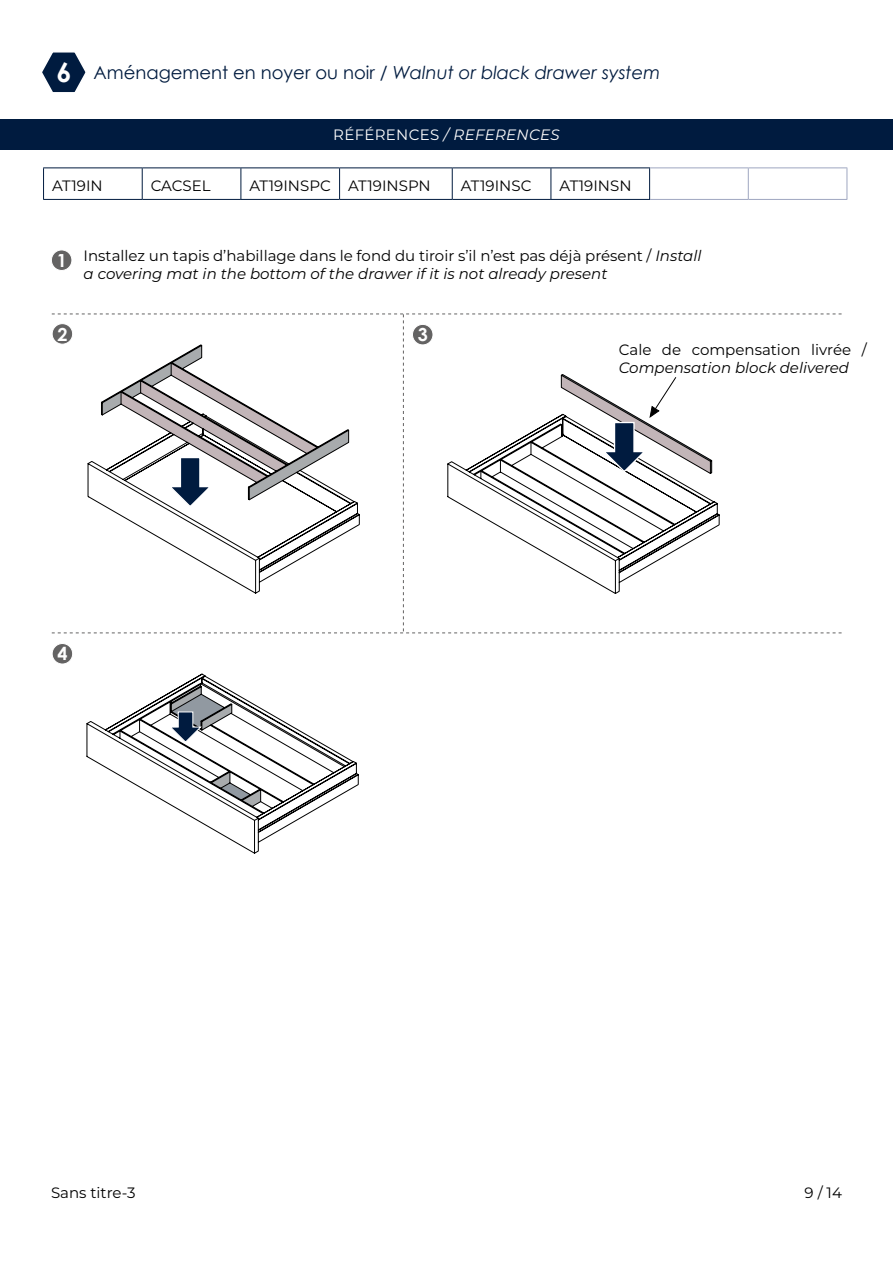
<style>
.page{position:relative;width:893px;height:1263px;background:#fff}
.page>*{position:absolute;margin:0;border:0;box-sizing:border-box;transform-origin:0 0}
.t1{font:18px "Century Gothic";color:#001b3f}
.t2{font:700 18px "Century Gothic";color:#fff}
.t3{font:15px/18px "Montserrat";color:#000}
.t4{font:italic 15px "Montserrat";color:#000}
.t5{font:italic 15px "Montserrat";letter-spacing:.02em;color:#fff}
.s1{font-weight:700;font-size:27px;color:#fff}
.s2{font-style:italic}
.s3{font-style:normal}
</style>
<div class="page">
<svg style="left:42px;top:52px;width:44px;height:41px"></svg>
<div style="left:0;top:119px;width:893px;height:31px;background:#001b3f"></div>
<hr style="left:43px;top:168px;width:1px;height:31px;background:#001b3f">
<hr style="left:43px;top:167px;width:99px;height:1px;background:#001b3f">
<hr style="left:142px;top:167px;width:99px;height:1px;background:#001b3f">
<hr style="left:241px;top:167px;width:99px;height:1px;background:#001b3f">
<hr style="left:340px;top:167px;width:112px;height:1px;background:#001b3f">
<hr style="left:452px;top:167px;width:99px;height:1px;background:#001b3f">
<hr style="left:551px;top:167px;width:99px;height:1px;background:#001b3f">
<hr style="left:142px;top:168px;width:1px;height:31px;background:#001b3f">
<hr style="left:241px;top:168px;width:1px;height:31px;background:#001b3f">
<hr style="left:339px;top:168px;width:1px;height:31px;background:#001b3f">
<hr style="left:452px;top:168px;width:1px;height:31px;background:#001b3f">
<hr style="left:551px;top:168px;width:1px;height:31px;background:#001b3f">
<hr style="left:43px;top:199px;width:99px;height:1px;background:#001b3f">
<hr style="left:142px;top:199px;width:99px;height:1px;background:#001b3f">
<hr style="left:241px;top:199px;width:99px;height:1px;background:#001b3f">
<hr style="left:340px;top:199px;width:112px;height:1px;background:#001b3f">
<hr style="left:452px;top:199px;width:99px;height:1px;background:#001b3f">
<hr style="left:551px;top:199px;width:99px;height:1px;background:#001b3f">
<hr style="left:649px;top:168px;width:1px;height:31px;background:#001b3f">
<hr style="left:650px;top:167px;width:98px;height:1px;background:#9ea6c0">
<hr style="left:650px;top:199px;width:98px;height:1px;background:#9ea6c0">
<hr style="left:748px;top:168px;width:1px;height:31px;background:#9ea6c0">
<hr style="left:748px;top:167px;width:99px;height:1px;background:#9ea6c0">
<hr style="left:847px;top:168px;width:1px;height:31px;background:#9ea6c0">
<hr style="left:748px;top:199px;width:99px;height:1px;background:#9ea6c0">
<svg style="left:86px;top:673px;width:273px;height:181px"></svg>
<div style="left:51px;top:250px;width:21px;height:20px;background:#646363;border-radius:50%"></div>
<div style="left:51px;top:250px;width:21px;height:21px;border:1px solid #fff;border-radius:50%"></div>
<svg style="left:168px;top:686px;width:65px;height:57px"></svg>
<div style="left:52px;top:643px;width:21px;height:21px;background:#646363;border-radius:50%"></div>
<div style="left:52px;top:643px;width:21px;height:21px;border:1px solid #fff;border-radius:50%"></div>
<svg style="left:52px;top:314px;width:790px;height:319px"></svg>
<p class="t1" style="left:57px;top:60px;width:605px"><span class="s1">6</span> Aménagement en noyer ou noir / <span class="s2">Walnut or black drawer system</span></p>
<p class="t5" style="left:333px;top:124px;width:228px"><span class="s3">RÉFÉRENCES</span> / REFERENCES</p>
<p class="t3" style="left:52px;top:176px;width:52px">AT19IN</p>
<p class="t3" style="left:151px;top:176px;width:61px">CACSEL</p>
<p class="t3" style="left:249px;top:176px;width:183px">AT19INSPC AT19INSPN</p>
<p class="t3" style="left:461px;top:176px;width:72px">AT19INSC</p>
<p class="t3" style="left:559px;top:176px;width:74px">AT19INSN</p>
<p class="t2" style="left:57px;top:247px;width:12px">1</p>
<p class="t3" style="left:84px;top:246px;width:619px">Installez un tapis d’habillage dans le fond du tiroir s’il n’est pas déjà présent / <span class="s2">Install a covering mat in the bottom of the drawer if it is not already present</span></p>
<p class="t2" style="left:58px;top:320px;width:12px">2</p>
<p class="t2" style="left:418px;top:321px;width:12px">3</p>
<p class="t3" style="left:619px;top:340px;width:249px">Cale de compensation livrée /</p>
<p class="t4" style="left:619px;top:357px;width:232px">Compensation block delivered</p>
<p class="t2" style="left:58px;top:640px;width:12px">4</p>
<p class="t3" style="left:51px;top:1183px;width:86px">Sans titre-3</p>
<p class="t3" style="left:805px;top:1183px;width:39px">9 / 14</p>
</div>
